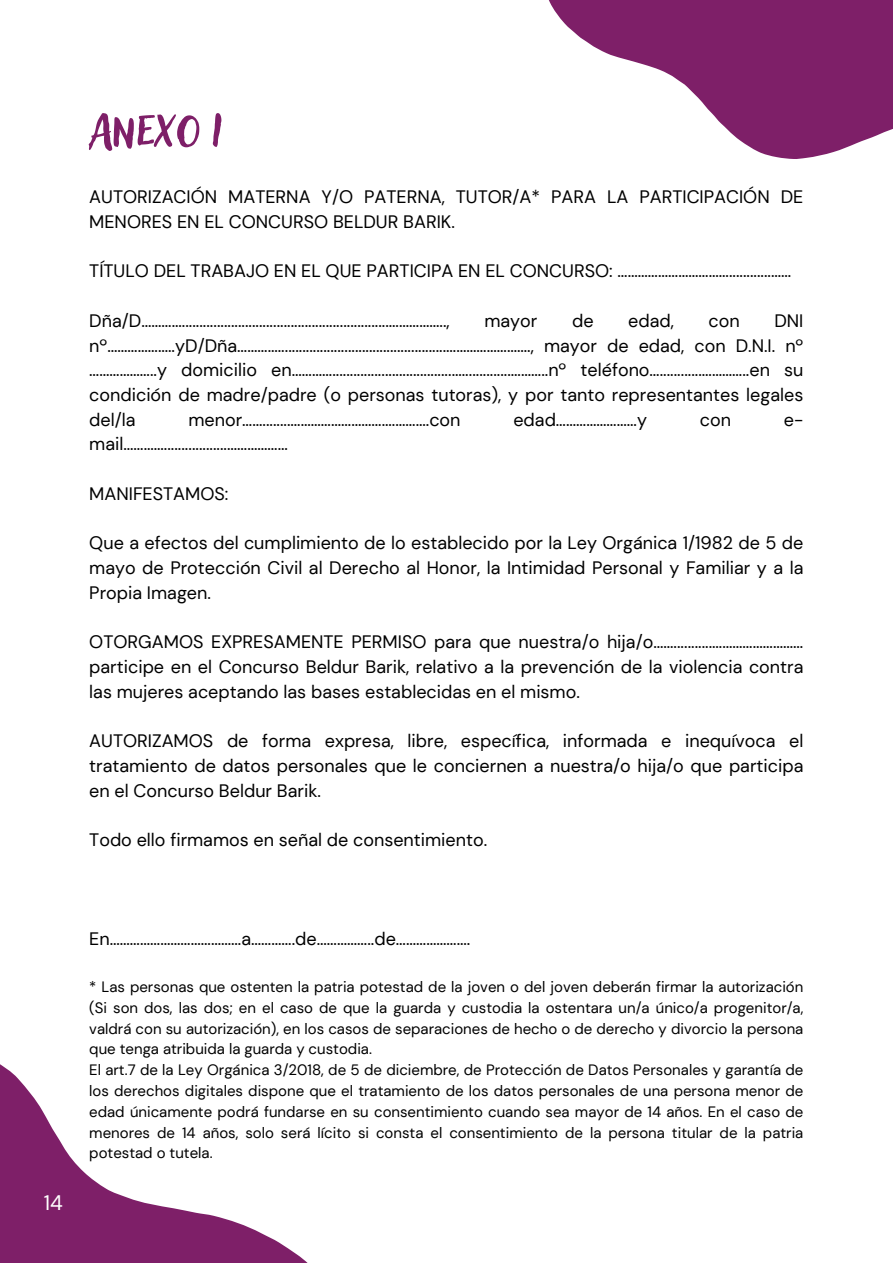
<style>
.page{position:relative;width:893px;height:1264px;background:#fff}
.page>*{position:absolute;margin:0;border:0;box-sizing:border-box;transform-origin:0 0}
.t1{font:60px "Adlery Pro Blockletter";color:#7e1f68}
.t2{font:21px "DM Sans";color:#fff}
.t3{font:18px/24.8px "DM Sans";color:#000;text-align:justify}
.t4{font:15px/20.9px "DM Sans";color:#000;text-align:justify}
</style>
<div class="page">
<svg style="left:0;top:1064px;width:307px;height:198px"></svg>
<svg style="left:549px;top:0;width:343px;height:159px;fill:#7e1f68"></svg>
<p class="t1" style="left:89px;top:89px;width:134px">Anexo I</p>
<p class="t3" style="left:89px;top:184px;width:715px">AUTORIZACIÓN MATERNA Y/O PATERNA, TUTOR/A* PARA LA PARTICIPACIÓN DE<br>MENORES EN EL CONCURSO BELDUR BARIK.</p>
<p class="t3" style="left:89px;top:259px;width:703px">TÍTULO DEL TRABAJO EN EL QUE PARTICIPA EN EL CONCURSO: ……………………………............……</p>
<p class="t3" style="left:89px;top:308px;width:362px">Dña/D…………...........................................................……………..,</p>
<p class="t3" style="left:484px;top:308px;width:55px">mayor</p>
<p class="t3" style="left:572px;top:308px;width:23px">de</p>
<p class="t3" style="left:628px;top:308px;width:47px">edad,</p>
<p class="t3" style="left:708px;top:308px;width:33px">con</p>
<p class="t3" style="left:89px;top:308px;width:715px;text-indent:685px">DNI nº………………..yD/Dña…………................................................……………………., mayor de edad, con D.N.I. nº ………………..y domicilio en…………..................................…..............………..nº teléfono…............…………..en su condición de madre/padre (o personas tutoras), y por tanto representantes legales del/la</p>
<p class="t3" style="left:188px;top:407px;width:273px">menor……........………………………….……….con</p>
<p class="t3" style="left:513px;top:407px;width:135px">edad……………………y</p>
<p class="t3" style="left:699px;top:407px;width:33px">con</p>
<p class="t3" style="left:783px;top:407px;width:21px">e-</p>
<p class="t3" style="left:89px;top:432px;width:200px">mail…………..................………………</p>
<p class="t3" style="left:89px;top:481px;width:141px">MANIFESTAMOS:</p>
<p class="t3" style="left:89px;top:531px;width:715px">Que a efectos del cumplimiento de lo establecido por la Ley Orgánica 1/1982 de 5 de mayo de Protección Civil al Derecho al Honor, la Intimidad Personal y Familiar y a la Propia Imagen.</p>
<p class="t3" style="left:89px;top:630px;width:715px">OTORGAMOS EXPRESAMENTE PERMISO para que nuestra/o hija/o……...........……………………… participe en el Concurso Beldur Barik, relativo a la prevención de la violencia contra las mujeres aceptando las bases establecidas en el mismo.</p>
<p class="t3" style="left:89px;top:729px;width:715px">AUTORIZAMOS de forma expresa, libre, específica, informada e inequívoca el tratamiento de datos personales que le conciernen a nuestra/o hija/o que participa en el Concurso Beldur Barik.</p>
<p class="t3" style="left:89px;top:827px;width:399px">Todo ello firmamos en señal de consentimiento.</p>
<p class="t2" style="left:44px;top:1188px;width:21px">14</p>
<p class="t3" style="left:89px;top:926px;width:382px">En…………………………………a………….de……………..de………………….</p>
<p class="t4" style="left:89px;top:976px;width:715px">* Las personas que ostenten la patria potestad de la joven o del joven deberán firmar la autorización (Si son dos, las dos; en el caso de que la guarda y custodia la ostentara un/a único/a progenitor/a, valdrá con su autorización), en los casos de separaciones de hecho o de derecho y divorcio la persona que tenga atribuida la guarda y custodia.</p>
<p class="t4" style="left:89px;top:1059px;width:715px">El art.7 de la Ley Orgánica 3/2018, de 5 de diciembre, de Protección de Datos Personales y garantía de los derechos digitales dispone que el tratamiento de los datos personales de una persona menor de edad únicamente podrá fundarse en su consentimiento cuando sea mayor de 14 años. En el caso de menores de 14 años, solo será lícito si consta el consentimiento de la persona titular de la patria potestad o tutela.</p>
</div>
